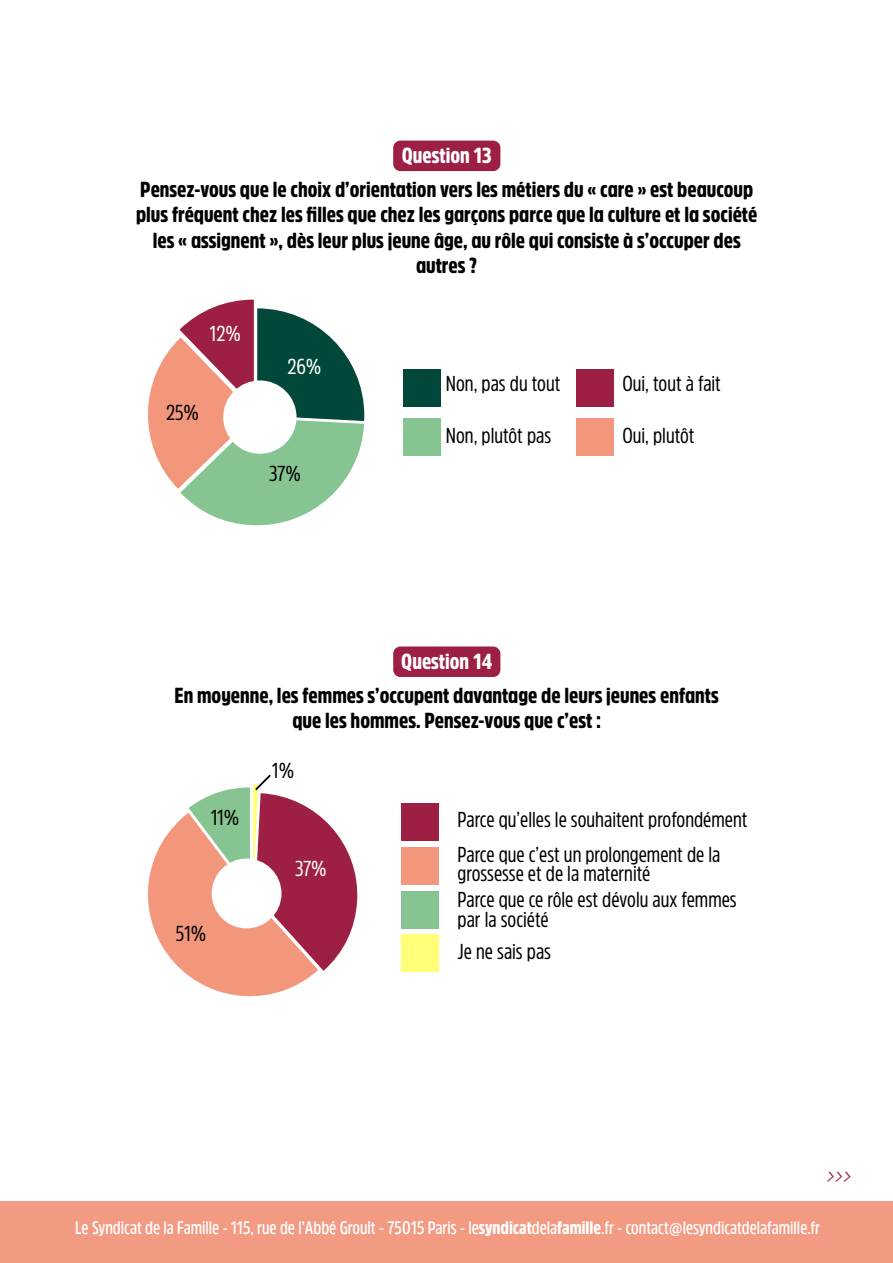
<style>
.page{position:relative;width:893px;height:1263px;background:#fff}
.page>*{position:absolute;margin:0;border:0;box-sizing:border-box;transform-origin:0 0}
.t1{font:900 21.6px/25.2px "Amsi Pro Cond";color:#000;text-align:center}
.t2{font:21.6px/34.5px "Amsi Pro Cond";color:#000}
.t3{font:900 21.6px "Amsi Pro Cond";color:#fff}
.t4{font:21.6px "Amsi Pro Cond";color:#fff}
.t5{font:600 18px "Amsi Pro Cond";color:#fff}
.t6{font:italic 18px "Amsi Pro Cond";color:#9d1f43}
.s1{font-weight:900}
</style>
<div class="page">
<div style="left:393px;top:646px;width:107px;height:31px;background:#9d1f43;border-radius:7px"></div>
<div style="left:401px;top:803px;width:38px;height:38px;background:#9d1f43"></div>
<div style="left:401px;top:934px;width:38px;height:38px;background:#ffff78"></div>
<div style="left:401px;top:891px;width:38px;height:37px;background:#86c591"></div>
<div style="left:401px;top:846px;width:38px;height:38px;background:#f3977c"></div>
<svg style="left:148px;top:774px;width:210px;height:223px"></svg>
<div style="left:0;top:1201px;width:893px;height:62px;background:#f39a83"></div>
<div style="left:393px;top:141px;width:107px;height:30px;background:#9d1f43;border-radius:7px"></div>
<div style="left:403px;top:418px;width:38px;height:38px;background:#86c591"></div>
<div style="left:576px;top:418px;width:38px;height:38px;background:#f3977c"></div>
<div style="left:403px;top:369px;width:38px;height:38px;background:#01483a"></div>
<div style="left:576px;top:369px;width:38px;height:38px;background:#9d1f43"></div>
<svg style="left:148px;top:300px;width:216px;height:226px"></svg>
<div style="left:223px;top:380px;width:74px;height:74px;background:#fff;border-radius:50%"></div>
<p class="t3" style="left:402px;top:140px;width:91px">Question 13</p>
<p class="t1" style="left:136px;top:176px;width:623px">Pensez-vous que le choix d’orientation vers les métiers du « care » est beaucoup plus fréquent chez les filles que chez les garçons parce que la culture et la société les « assignent », dès leur plus jeune âge, au rôle qui consiste à s’occuper des autres ?</p>
<p class="t4" style="left:209px;top:318px;width:33px">12%</p>
<p class="t2" style="left:166px;top:394px;width:34px">25%</p>
<p class="t4" style="left:288px;top:351px;width:35px">26%</p>
<p class="t2" style="left:269px;top:455px;width:33px">37%</p>
<p class="t2" style="left:446px;top:366px;width:116px">Non, pas du tout</p>
<p class="t2" style="left:622px;top:366px;width:100px">Oui, tout à fait</p>
<p class="t2" style="left:446px;top:417px;width:107px">Non, plutôt pas</p>
<p class="t2" style="left:622px;top:417px;width:74px">Oui, plutôt</p>
<p class="t3" style="left:401px;top:646px;width:92px">Question 14</p>
<p class="t1" style="left:175px;top:682px;width:546px">En moyenne, les femmes s’occupent davantage de leurs jeunes enfants que les hommes. Pensez-vous que c’est :</p>
<p class="t2" style="left:211px;top:799px;width:30px">11%</p>
<p class="t2" style="left:176px;top:916px;width:32px">51%</p>
<p class="t2" style="left:272px;top:752px;width:23px">1%</p>
<p class="t4" style="left:295px;top:853px;width:33px">37%</p>
<p class="t2" style="left:458px;top:801px;width:291px">Parce qu’elles le souhaitent profondément<br>Parce que c’est un prolongement de la</p>
<p class="t2" style="left:458px;top:860px;width:281px;line-height:25.5px">grossesse et de la maternité<br>Parce que ce rôle est dévolu aux femmes</p>
<p class="t2" style="left:458px;top:901px;width:93px">par la société</p>
<p class="t2" style="left:458px;top:933px;width:95px">Je ne sais pas</p>
<p class="t6" style="left:826px;top:1164px;width:27px">&gt;&gt;&gt;</p>
<p class="t5" style="left:75px;top:1215px;width:746px">Le Syndicat de la Famille - 115, rue de l’Abbé Groult - 75015 Paris - le<span class="s1">syndicat</span>dela<span class="s1">famille</span>.fr - contact@lesyndicatdelafamille.fr</p>
</div>
